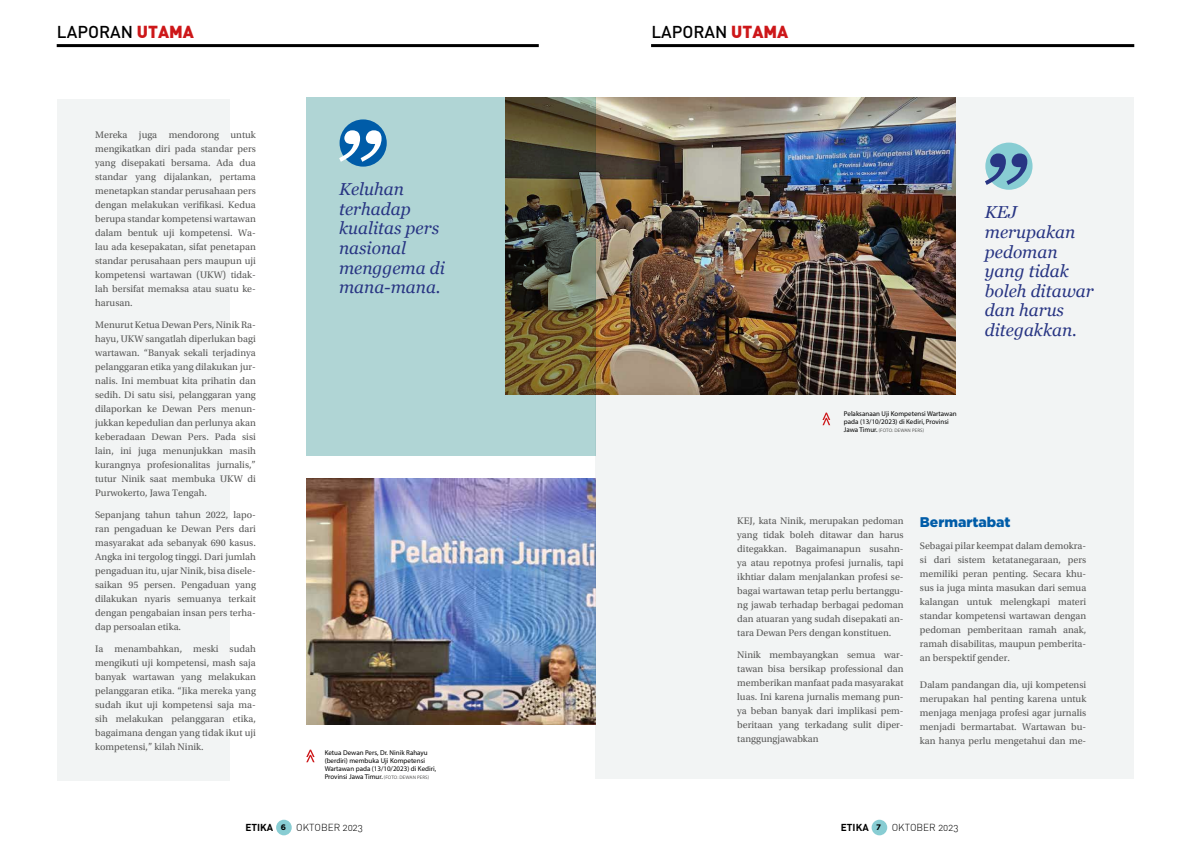
<style>
.page{position:relative;width:1191px;height:851px;background:#fff}
.page>*{position:absolute;margin:0;border:0;box-sizing:border-box;transform-origin:0 0}
.t1{font:italic 17.3px/19.6px "Georgia";color:#283583}
.t2{font:17px "DIN Medium Alternate";color:#000}
.t3{font:900 14px "Gotham";color:#005ca8}
.t4{font:10px/14px "Utopia Std";color:#575756;text-align:justify}
.t5{font:300 10px "DIN Alternate";color:#000}
.t6{font:700 10px "DIN";color:#000}
.t7{font:700 8px "Gotham";color:#000}
.t8{font:7px/8px "Myriad Pro";color:#000}
.t9{font:5px "Myriad Pro";letter-spacing:.02em;color:#575756}
.s1{font-family:"DIN Alternate";font-weight:900;color:#cd1719}
.s2{font-size:5px;color:#575756}
.s3{font-size:7px;color:#000}
</style>
<div class="page">
<hr style="left:57px;top:44px;width:482px;height:3px;background:#000">
<hr style="left:651px;top:44px;width:483px;height:3px;background:#000">
<div style="left:276px;top:819px;width:16px;height:16px;background:#88cdd3;border-radius:50%"></div>
<div style="left:871px;top:819px;width:16px;height:16px;background:#88cdd3;border-radius:50%"></div>
<div style="left:57px;top:99px;width:173px;height:681px;background:#f2f4f4"></div>
<div style="left:595px;top:97px;width:539px;height:681px;background:#f2f4f4"></div>
<div style="left:985px;top:142px;width:47px;height:48px;background:#88cdd3;border-radius:50%"></div>
<svg style="left:985px;top:153px;width:42px;height:32px"></svg>
<img style="left:595px;top:97px;width:360px;height:297px">
<img style="left:306px;top:478px;width:289px;height:246px">
<svg style="left:306px;top:97px;width:289px;height:358px;background:#99b3ab"></svg>
<div style="left:339px;top:119px;width:48px;height:48px;background:#005ca8;border-radius:50%"></div>
<svg style="left:339px;top:130px;width:42px;height:32px"></svg>
<svg style="left:822px;top:412px;width:8px;height:13px"></svg>
<svg style="left:306px;top:749px;width:8px;height:13px"></svg>
<h2 class="t2" style="left:57px;top:21px;width:138px">LAPORAN <span class="s1">UTAMA</span></h2>
<h2 class="t2" style="left:651px;top:21px;width:138px">LAPORAN <span class="s1">UTAMA</span></h2>
<p class="t4" style="left:95px;top:128px;width:162px">Mereka juga mendorong untuk mengikatkan diri pada standar pers yang disepakati bersama. Ada dua standar yang dijalankan, pertama menetapkan standar perusahaan pers dengan melakukan verifikasi. Kedua berupa standar kompetensi wartawan dalam bentuk uji kompetensi. Wa&shy;lau ada kesepakatan, sifat penetapan standar perusahaan pers maupun uji kompetensi wartawan (UKW) tidak&shy;lah bersifat memaksa atau suatu ke&shy;harusan.</p>
<p class="t4" style="left:95px;top:318px;width:162px">Menurut Ketua Dewan Pers, Ninik Ra&shy;hayu, UKW sangatlah diperlukan bagi wartawan. “Banyak sekali terjadinya pelanggaran etika yang dilakukan jur&shy;nalis. Ini membuat kita prihatin dan sedih. Di satu sisi, pelanggaran yang dilaporkan ke Dewan Pers menun&shy;jukkan kepedulian dan perlunya akan keberadaan Dewan Pers. Pada sisi lain, ini juga menunjukkan masih kurangnya profesionalitas jurnalis,” tutur Ninik saat membuka UKW di Purwokerto, Jawa Tengah.</p>
<p class="t4" style="left:95px;top:508px;width:162px">Sepanjang tahun tahun 2022, lapo&shy;ran pengaduan ke Dewan Pers dari masyarakat ada sebanyak 690 kasus.<br>Angka ini tergolog tinggi. Dari jumlah pengaduan itu, ujar Ninik, bisa disele&shy;saikan 95 persen. Pengaduan yang dilakukan nyaris semuanya terkait dengan pengabaian insan pers terha&shy;dap persoalan etika.</p>
<p class="t4" style="left:95px;top:642px;width:162px">Ia menambahkan, meski sudah mengikuti uji kompetensi, mash saja banyak wartawan yang melakukan pelanggaran etika. “Jika mereka yang sudah ikut uji kompetensi saja ma&shy;sih melakukan pelanggaran etika, bagaimana dengan yang tidak ikut uji kompetensi,” kilah Ninik.</p>
<h1 class="t1" style="left:339px;top:179px;width:107px">Keluhan terhadap kualitas pers nasional menggema di mana-mana.</h1>
<p class="t8" style="left:325px;top:748px;width:113px">Ketua Dewan Pers, Dr. Ninik Rahayu (berdiri) membuka Uji Kompetensi Wartawan pada (13/10/2023) di Kediri, Provinsi Jawa Timur. <span class="s2">(FOTO: DEWAN PERS)</span></p>
<h1 class="t1" style="left:985px;top:202px;width:110px">KEJ merupakan pedoman yang tidak boleh ditawar dan harus ditegakkan.</h1>
<p class="t8" style="left:844px;top:409px;width:114px">Pelaksanaan Uji Kompetensi Wartawan pada (13/10/2023) di Kediri, Provinsi</p>
<p class="t9" style="left:844px;top:427px;width:82px"><span class="s3">Jawa Timur.</span> (FOTO: DEWAN PERS)</p>
<p class="t4" style="left:737px;top:513px;width:168px">KEJ, kata Ninik, merupakan pedoman yang tidak boleh ditawar dan harus ditegakkan. Bagaimanapun susahn&shy;ya atau repotnya profesi jurnalis, tapi ikhtiar dalam menjalankan profesi se&shy;bagai wartawan tetap perlu bertanggu&shy;ng jawab terhadap berbagai pedoman dan atuaran yang sudah disepakati an&shy;tara Dewan Pers dengan konstituen.</p>
<p class="t4" style="left:737px;top:647px;width:168px">Ninik membayangkan semua war&shy;tawan bisa bersikap professional dan memberikan manfaat pada masyarakat luas. Ini karena jurnalis memang pun&shy;ya beban banyak dari implikasi pem&shy;beritaan yang terkadang sulit diper&shy;tanggungjawabkan</p>
<h3 class="t3" style="left:920px;top:513px;width:92px">Bermartabat</h3>
<p class="t4" style="left:920px;top:538px;width:168px">Sebagai pilar keempat dalam demokra&shy;si dari sistem ketatanegaraan, pers memiliki peran penting. Secara khu&shy;sus ia juga minta masukan dari semua kalangan untuk melengkapi materi standar kompetensi wartawan dengan pedoman pemberitaan ramah anak, ramah disabilitas, maupun pemberita&shy;an berspektif gender.</p>
<p class="t4" style="left:920px;top:677px;width:168px">Dalam pandangan dia, uji kompetensi merupakan hal penting karena untuk menjaga menjaga profesi agar jurnalis menjadi bermartabat. Wartawan bu&shy;kan hanya perlu mengetahui dan me-</p>
<p class="t6" style="left:245px;top:820px;width:29px">ETIKA</p>
<p class="t5" style="left:296px;top:821px;width:68px">OKTOBER 2023</p>
<p class="t7" style="left:281px;top:822px;width:7px">6</p>
<p class="t6" style="left:841px;top:820px;width:29px">ETIKA</p>
<p class="t5" style="left:891px;top:821px;width:68px">OKTOBER 2023</p>
<p class="t7" style="left:876px;top:822px;width:6px">7</p>
</div>
